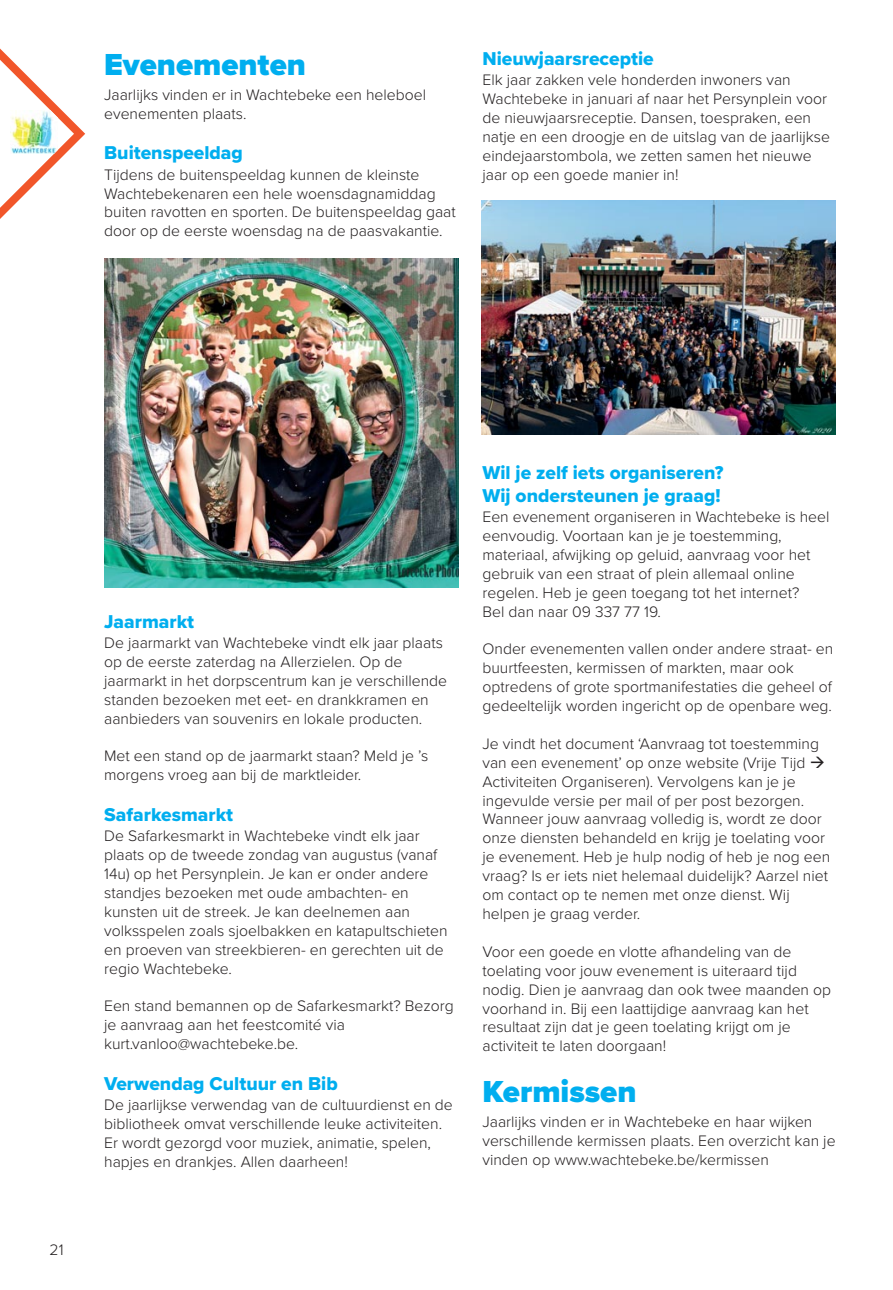
<style>
.page{position:relative;width:893px;height:1290px;background:#fff}
.page>*{position:absolute;margin:0;border:0;box-sizing:border-box;transform-origin:0 0}
.t1{font:900 31.5px "Proxima Nova";color:#00aeef}
.t2{font:19.25px "Proxima Nova Extrabld";color:#00aeef}
.t3{font:300 15.75px/18.9px "Proxima Nova";color:#231f20}
</style>
<div class="page">
<svg style="left:0;top:48px;width:85px;height:171px"></svg>
<img style="left:10px;top:110px;width:47px;height:43px">
<img style="left:104px;top:258px;width:355px;height:329px">
<img style="left:481px;top:201px;width:355px;height:234px">
<p class="t1" style="left:104px;top:54px;width:203px">Evenementen</p>
<p class="t3" style="left:104px;top:87px;width:323px">Jaarlijks vinden er in Wachtebeke een heleboel evenementen plaats.</p>
<p class="t2" style="left:104px;top:146px;width:140px">Buitenspeeldag</p>
<p class="t3" style="left:104px;top:166px;width:353px">Tijdens de buitenspeeldag kunnen de kleinste Wachtebekenaren een hele woensdagnamiddag buiten ravotten en sporten. De buitenspeeldag gaat door op de eerste woensdag na de paasvakantie.</p>
<p class="t2" style="left:482px;top:52px;width:173px">Nieuwjaarsreceptie</p>
<p class="t3" style="left:482px;top:72px;width:349px">Elk jaar zakken vele honderden inwoners van Wachtebeke in januari af naar het Persynplein voor de nieuwjaarsreceptie. Dansen, toespraken, een natje en een droogje en de uitslag van de jaarlijkse eindejaarstombola, we zetten samen het nieuwe jaar op een goede manier in!</p>
<p class="t3" style="left:50px;top:1241px;width:16px">21</p>
<p class="t2" style="left:104px;top:615px;width:92px">Jaarmarkt</p>
<p class="t3" style="left:104px;top:635px;width:344px">De jaarmarkt van Wachtebeke vindt elk jaar plaats op de eerste zaterdag na Allerzielen. Op de jaarmarkt in het dorpscentrum kan je verschillende standen bezoeken met eet- en drankkramen en aanbieders van souvenirs en lokale producten.</p>
<p class="t3" style="left:104px;top:748px;width:326px">Met een stand op de jaarmarkt staan? Meld je ’s morgens vroeg aan bij de marktleider.</p>
<p class="t2" style="left:104px;top:808px;width:131px">Safarkesmarkt</p>
<p class="t3" style="left:104px;top:828px;width:345px">De Safarkesmarkt in Wachtebeke vindt elk jaar plaats op de tweede zondag van augustus (vanaf 14u) op het Persynplein. Je kan er onder andere standjes bezoeken met oude ambachten- en kunsten uit de streek. Je kan deelnemen aan volksspelen zoals sjoelbakken en katapultschieten en proeven van streekbieren- en gerechten uit de regio Wachtebeke.</p>
<p class="t3" style="left:104px;top:998px;width:351px">Een stand bemannen op de Safarkesmarkt? Bezorg je aanvraag aan het feestcomité via kurt.vanloo@wachtebeke.be.</p>
<p class="t2" style="left:104px;top:1077px;width:235px">Verwendag Cultuur en Bib</p>
<p class="t3" style="left:104px;top:1097px;width:350px">De jaarlijkse verwendag van de cultuurdienst en de bibliotheek omvat verschillende leuke activiteiten.<br>Er wordt gezorgd voor muziek, animatie, spelen, hapjes en drankjes. Allen daarheen!</p>
<p class="t2" style="left:482px;top:466px;width:242px">Wil je zelf iets organiseren?</p>
<p class="t2" style="left:482px;top:489px;width:240px">Wij ondersteunen je graag!</p>
<p class="t3" style="left:482px;top:509px;width:348px">Een evenement organiseren in Wachtebeke is heel eenvoudig. Voortaan kan je je toestemming, materiaal, afwijking op geluid, aanvraag voor het gebruik van een straat of plein allemaal online regelen. Heb je geen toegang tot het internet?</p>
<p class="t3" style="left:482px;top:603px;width:180px">Bel dan naar 09 337 77 19.</p>
<p class="t3" style="left:482px;top:641px;width:352px">Onder evenementen vallen onder andere straat- en buurtfeesten, kermissen of markten, maar ook optredens of grote sportmanifestaties die geheel of gedeeltelijk worden ingericht op de openbare weg.</p>
<p class="t3" style="left:482px;top:736px;width:349px">Je vindt het document ‘Aanvraag tot toestemming van een evenement’ op onze website (Vrije Tijd → Activiteiten Organiseren). Vervolgens kan je je ingevulde versie per mail of per post bezorgen.<br>Wanneer jouw aanvraag volledig is, wordt ze door onze diensten behandeld en krijg je toelating voor je evenement. Heb je hulp nodig of heb je nog een vraag? Is er iets niet helemaal duidelijk? Aarzel niet om contact op te nemen met onze dienst. Wij helpen je graag verder.</p>
<p class="t3" style="left:482px;top:943px;width:350px">Voor een goede en vlotte afhandeling van de toelating voor jouw evenement is uiteraard tijd nodig. Dien je aanvraag dan ook twee maanden op voorhand in. Bij een laattijdige aanvraag kan het resultaat zijn dat je geen toelating krijgt om je activiteit te laten doorgaan!</p>
<p class="t1" style="left:482px;top:1080px;width:156px">Kermissen</p>
<p class="t3" style="left:482px;top:1114px;width:355px">Jaarlijks vinden er in Wachtebeke en haar wijken verschillende kermissen plaats. Een overzicht kan je vinden op www.wachtebeke.be/kermissen</p>
</div>
